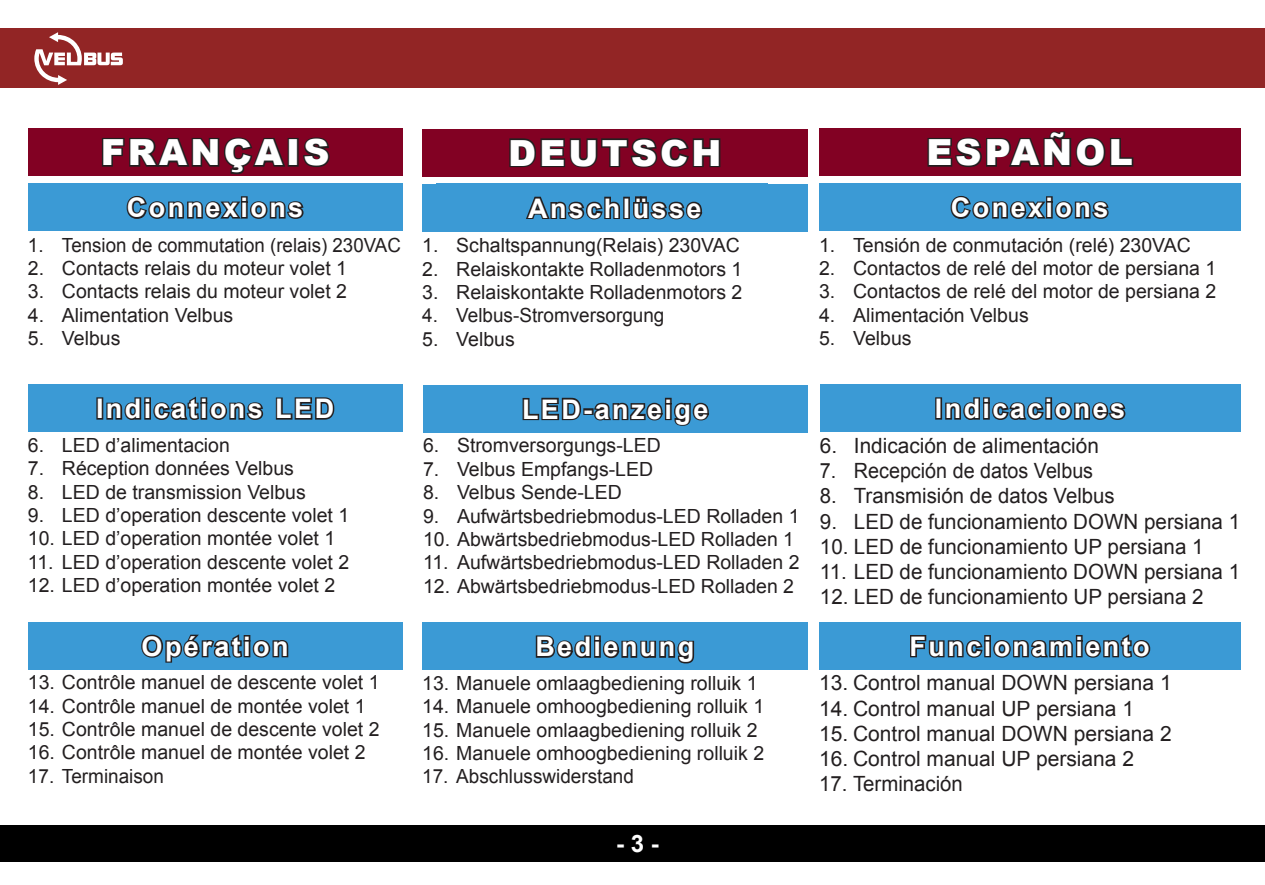
<style>
.page{position:relative;width:1265px;height:885px;background:#fff}
.page>*{position:absolute;margin:0;border:0;box-sizing:border-box;transform-origin:0 0}
.t1{font:900 36px "Arial";letter-spacing:.09em;color:#fff}
.t2{font:700 27px "Arial";letter-spacing:.09em;color:#fff}
.t3{font:700 24px "Arial";color:#fff}
.t4{font:21px "Arial";color:#231f20}
.t5{font:21px "Arial";color:#231f20;scale:.94 1}
.t6{font:19.5px "Arial";color:#231f20}
.t7{font:19.5px "Arial";color:#231f20;scale:.96 1}
</style>
<div class="page">
<hr style="left:0;top:825px;width:2px;height:36px;background:#000">
<div style="left:2px;top:825px;width:1263px;height:36px;background:#000"></div>
<hr style="left:0;top:28px;width:2px;height:59px;background:#922525">
<div style="left:2px;top:28px;width:1263px;height:59px;background:#922525"></div>
<svg style="left:34px;top:32px;width:89px;height:53px"></svg>
<div style="left:28px;top:128px;width:374px;height:48px;background:#820123"></div>
<svg style="left:101px;top:137px;width:184px;height:38px"></svg>
<div style="left:288px;top:138px;width:11px;height:29px;border:3px solid #231f20"></div>
<svg style="left:303px;top:137px;width:27px;height:31px"></svg>
<div style="left:28px;top:183px;width:374px;height:48px;background:#3b9ad5"></div>
<svg style="left:126px;top:195px;width:178px;height:24px"></svg>
<div style="left:28px;top:385px;width:374px;height:47px;background:#3b9ad5"></div>
<div style="left:96px;top:397px;width:7px;height:23px;border:3px solid #231f20"></div>
<svg style="left:106px;top:397px;width:36px;height:23px"></svg>
<div style="left:144px;top:397px;width:7px;height:7px;border:3px solid #231f20"></div>
<div style="left:144px;top:403px;width:7px;height:17px;border:3px solid #231f20"></div>
<svg style="left:153px;top:396px;width:46px;height:24px"></svg>
<div style="left:200px;top:397px;width:7px;height:7px;border:3px solid #231f20"></div>
<div style="left:200px;top:403px;width:7px;height:17px;border:3px solid #231f20"></div>
<svg style="left:207px;top:400px;width:57px;height:20px"></svg>
<svg style="left:275px;top:397px;width:60px;height:23px"></svg>
<div style="left:28px;top:622px;width:374px;height:48px;background:#3b9ad5"></div>
<svg style="left:141px;top:634px;width:148px;height:29px"></svg>
<div style="left:436px;top:183px;width:332px;height:48px;background:#3b9ad5"></div>
<div style="left:422px;top:129px;width:385px;height:48px;background:#820123"></div>
<svg style="left:509px;top:138px;width:212px;height:30px"></svg>
<div style="left:422px;top:184px;width:385px;height:48px;background:#3b9ad5"></div>
<svg style="left:526px;top:196px;width:177px;height:24px"></svg>
<div style="left:423px;top:385px;width:384px;height:48px;background:#3b9ad5"></div>
<svg style="left:522px;top:397px;width:59px;height:24px"></svg>
<div style="left:583px;top:408px;width:10px;height:7px;border:3px solid #231f20"></div>
<svg style="left:592px;top:398px;width:117px;height:28px"></svg>
<div style="left:422px;top:623px;width:385px;height:47px;background:#3b9ad5"></div>
<svg style="left:535px;top:635px;width:56px;height:24px"></svg>
<div style="left:594px;top:635px;width:7px;height:7px;border:3px solid #231f20"></div>
<div style="left:594px;top:641px;width:7px;height:17px;border:3px solid #231f20"></div>
<svg style="left:603px;top:640px;width:92px;height:24px"></svg>
<div style="left:819px;top:128px;width:421px;height:48px;background:#820123"></div>
<svg style="left:927px;top:131px;width:207px;height:37px"></svg>
<div style="left:819px;top:183px;width:421px;height:48px;background:#3b9ad5"></div>
<svg style="left:950px;top:195px;width:159px;height:24px"></svg>
<div style="left:820px;top:385px;width:420px;height:47px;background:#3b9ad5"></div>
<div style="left:935px;top:397px;width:7px;height:23px;border:3px solid #231f20"></div>
<svg style="left:945px;top:397px;width:35px;height:23px"></svg>
<div style="left:983px;top:397px;width:6px;height:7px;border:3px solid #231f20"></div>
<div style="left:983px;top:403px;width:6px;height:17px;border:3px solid #231f20"></div>
<svg style="left:992px;top:402px;width:52px;height:18px"></svg>
<div style="left:1045px;top:397px;width:7px;height:7px;border:3px solid #231f20"></div>
<div style="left:1045px;top:403px;width:7px;height:17px;border:3px solid #231f20"></div>
<svg style="left:1052px;top:400px;width:74px;height:20px"></svg>
<div style="left:819px;top:622px;width:421px;height:48px;background:#3b9ad5"></div>
<svg style="left:910px;top:635px;width:73px;height:23px"></svg>
<div style="left:984px;top:635px;width:7px;height:6px;border:3px solid #231f20"></div>
<div style="left:984px;top:640px;width:7px;height:17px;border:3px solid #231f20"></div>
<svg style="left:993px;top:634px;width:158px;height:24px"></svg>
<h1 class="t1" style="left:101px;top:126px;width:230px">FRANçAIS</h1>
<h2 class="t2" style="left:127px;top:190px;width:178px">Connexions</h2>
<h2 class="t2" style="left:135px;top:190px;width:189px">Connections</h2>
<p class="t7" style="left:28px;top:232px;width:390px">1. Tension de commutation (relais) 230VAC</p>
<p class="t6" style="left:28px;top:255px;width:321px">2. Contacts relais du moteur volet 1</p>
<p class="t6" style="left:28px;top:279px;width:321px">3. Contacts relais du moteur volet 2</p>
<p class="t6" style="left:28px;top:302px;width:207px">4. Alimentation Velbus</p>
<p class="t6" style="left:28px;top:326px;width:94px">5. Velbus</p>
<h2 class="t2" style="left:96px;top:391px;width:240px">Indications LED</h2>
<p class="t6" style="left:28px;top:432px;width:203px">6. LED d’alimentacion</p>
<p class="t6" style="left:28px;top:456px;width:267px">7. Réception données Velbus</p>
<p class="t6" style="left:28px;top:479px;width:279px">8. LED de transmission Velbus</p>
<p class="t6" style="left:28px;top:502px;width:323px">9. LED d’operation descente volet 1</p>
<p class="t6" style="left:28px;top:526px;width:309px">10. LED d’operation montée volet 1</p>
<p class="t6" style="left:28px;top:549px;width:323px">11. LED d’operation descente volet 2</p>
<p class="t6" style="left:28px;top:573px;width:309px">12. LED d’operation montée volet 2</p>
<h2 class="t2" style="left:142px;top:628px;width:148px">Opération</h2>
<p class="t6" style="left:28px;top:670px;width:353px">13. Contrôle manuel de descente volet 1</p>
<p class="t6" style="left:28px;top:693px;width:339px">14. Contrôle manuel de montée volet 1</p>
<p class="t6" style="left:28px;top:716px;width:353px">15. Contrôle manuel de descente volet 2</p>
<p class="t6" style="left:28px;top:740px;width:339px">16. Contrôle manuel de montée volet 2</p>
<p class="t6" style="left:28px;top:763px;width:137px">17. Terminaison</p>
<h1 class="t1" style="left:508px;top:127px;width:215px">DEUTSCH</h1>
<h2 class="t2" style="left:528px;top:190px;width:175px">Anschlüsse</h2>
<h2 class="t2" style="left:508px;top:190px;width:189px">Co nections</h2>
<p class="t6" style="left:422px;top:233px;width:319px">1. Schaltspannung(Relais) 230VAC</p>
<p class="t6" style="left:422px;top:256px;width:322px">2. Relaiskontakte Rolladenmotors 1</p>
<p class="t6" style="left:422px;top:279px;width:322px">3. Relaiskontakte Rolladenmotors 2</p>
<p class="t6" style="left:422px;top:303px;width:244px">4. Velbus-Stromversorgung</p>
<p class="t6" style="left:422px;top:326px;width:94px">5. Velbus</p>
<h1 class="t1" style="left:926px;top:126px;width:208px">ESPAÑOL</h1>
<h2 class="t2" style="left:951px;top:190px;width:159px">Conexions</h2>
<h2 class="t2" style="left:914px;top:190px;width:189px">Connections</h2>
<p class="t6" style="left:819px;top:232px;width:373px">1. Tensión de conmutación (relé) 230VAC</p>
<p class="t6" style="left:819px;top:255px;width:399px">2. Contactos de relé del motor de persiana 1</p>
<p class="t6" style="left:819px;top:279px;width:399px">3. Contactos de relé del motor de persiana 2</p>
<p class="t6" style="left:819px;top:302px;width:211px">4. Alimentación Velbus</p>
<p class="t6" style="left:819px;top:326px;width:94px">5. Velbus</p>
<h2 class="t2" style="left:522px;top:391px;width:188px">LED-anzeige</h2>
<p class="t6" style="left:423px;top:433px;width:239px">6. Stromversorgungs-LED</p>
<p class="t6" style="left:423px;top:456px;width:232px">7. Velbus Empfangs-LED</p>
<p class="t6" style="left:423px;top:479px;width:200px">8. Velbus Sende-LED</p>
<p class="t6" style="left:423px;top:503px;width:378px">9. Aufwärtsbedriebmodus-LED Rolladen 1</p>
<p class="t6" style="left:423px;top:526px;width:373px">10. Abwärtsbedriebmodus-LED Rolladen 1</p>
<p class="t6" style="left:423px;top:550px;width:378px">11. Aufwärtsbedriebmodus-LED Rolladen 2</p>
<p class="t6" style="left:423px;top:573px;width:373px">12. Abwärtsbedriebmodus-LED Rolladen 2</p>
<h2 class="t2" style="left:535px;top:629px;width:160px">Bedienung</h2>
<p class="t6" style="left:422px;top:670px;width:337px">13. Manuele omlaagbediening rolluik 1</p>
<p class="t6" style="left:422px;top:693px;width:343px">14. Manuele omhoogbediening rolluik 1</p>
<p class="t6" style="left:422px;top:717px;width:337px">15. Manuele omlaagbediening rolluik 2</p>
<p class="t6" style="left:422px;top:740px;width:343px">16. Manuele omhoogbediening rolluik 2</p>
<p class="t6" style="left:422px;top:764px;width:213px">17. Abschlusswiderstand</p>
<p class="t3" style="left:616px;top:828px;width:44px">- 3 -</p>
<h2 class="t2" style="left:935px;top:391px;width:192px">Indicaciones</h2>
<p class="t4" style="left:820px;top:432px;width:280px">6. Indicación de alimentación</p>
<p class="t5" style="left:820px;top:457px;width:292px">7. Recepción de datos Velbus</p>
<p class="t4" style="left:820px;top:482px;width:296px">8. Transmisión de datos Velbus</p>
<p class="t4" style="left:820px;top:507px;width:422px">9. LED de funcionamiento DOWN persiana 1</p>
<p class="t4" style="left:820px;top:533px;width:385px">10. LED de funcionamiento UP persiana 1</p>
<p class="t4" style="left:820px;top:558px;width:422px">11. LED de funcionamiento DOWN persiana 1</p>
<p class="t4" style="left:820px;top:583px;width:385px">12. LED de funcionamiento UP persiana 2</p>
<h2 class="t2" style="left:909px;top:628px;width:242px">Funcionamiento</h2>
<p class="t4" style="left:819px;top:669px;width:354px">13. Control manual DOWN persiana 1</p>
<p class="t4" style="left:819px;top:694px;width:316px">14. Control manual UP persiana 1</p>
<p class="t4" style="left:819px;top:720px;width:354px">15. Control manual DOWN persiana 2</p>
<p class="t4" style="left:819px;top:745px;width:316px">16. Control manual UP persiana 2</p>
<p class="t4" style="left:819px;top:770px;width:145px">17. Terminación</p>
</div>
